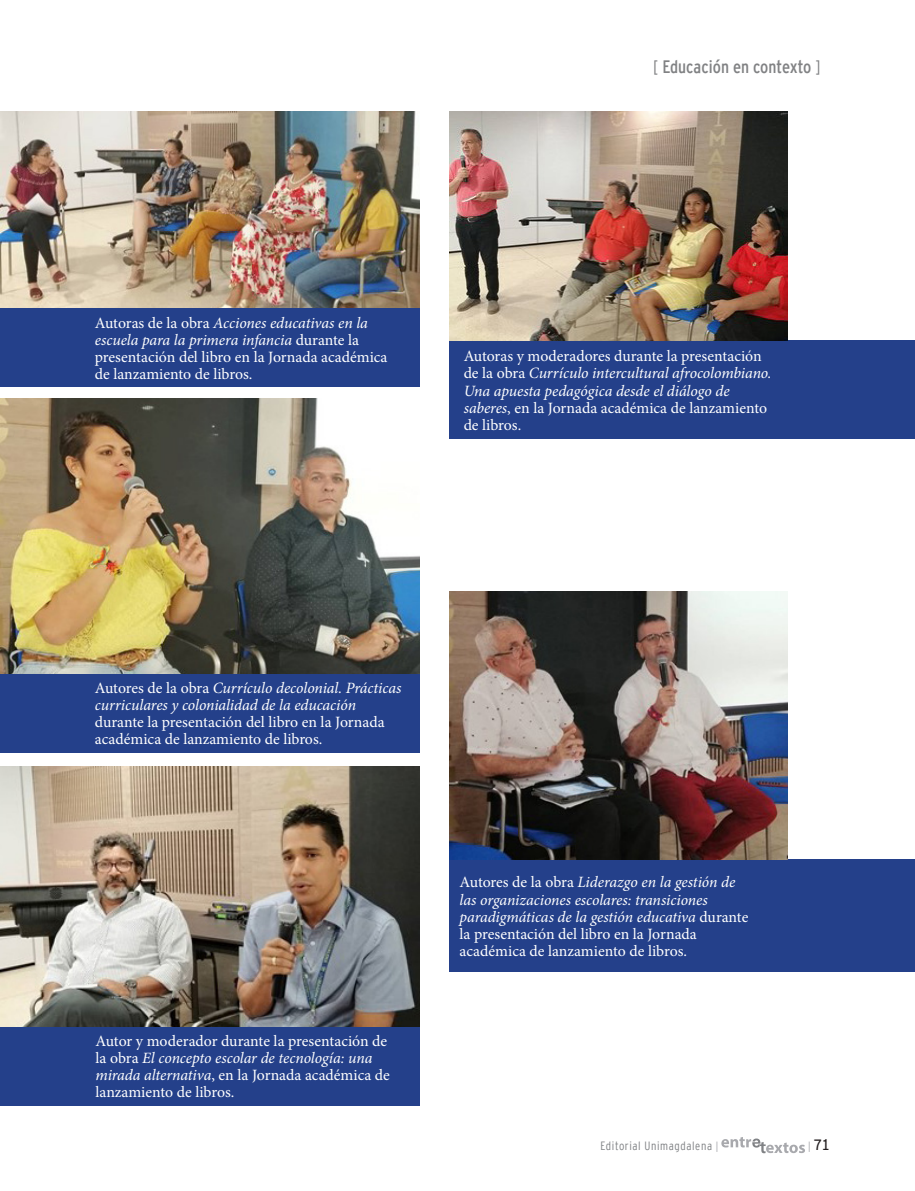
<style>
.page{position:relative;width:915px;height:1191px;background:#fff}
.page>*{position:absolute;margin:0;border:0;box-sizing:border-box;transform-origin:0 0}
.t1{font:18px "Interstate Cond Mono";color:#818284}
.C__de_texto_Principa{font:15.75px/17.1px "Minion Pro";color:#fff}
.C__de_texto_Principa-2{font:italic 15.75px/17.1px "Minion Pro";letter-spacing:-.005em;color:#fff}
.t2{font:15px "Interstate Cond Mono";color:#242021}
.t3{font:300 condensed 12px "Interstate";letter-spacing:.05em;color:#808285}
.s1{font-family:"Interstate";font-weight:300;font-stretch:condensed}
.s2{font-style:italic}
.s3{font-style:normal}
.s4{font-family:"Interstate Mono Lgt";font-weight:400;font-stretch:normal;font-size:10.5px;color:#a8a9ad}
.s5{font-family:"Interstate Mono Lgt";font-size:10.5px;color:#a8a9ad}
</style>
<div class="page">
<div style="left:449px;top:340px;width:465px;height:98px;background:#24408a"></div>
<div style="left:0;top:1026px;width:419px;height:79px;background:#24408a"></div>
<div style="left:0;top:308px;width:419px;height:79px;background:#24408a"></div>
<img style="left:0;top:112px;width:419px;height:196px">
<div style="left:449px;top:859px;width:465px;height:113px;background:#24408a"></div>
<img style="left:449px;top:591px;width:338px;height:268px">
<img style="left:449px;top:112px;width:338px;height:228px">
<div style="left:0;top:673px;width:419px;height:79px;background:#24408a"></div>
<img style="left:0;top:399px;width:419px;height:274px">
<img style="left:0;top:767px;width:419px;height:259px">
<svg style="left:721px;top:1137px;width:83px;height:16px"></svg>
<p class="t1" style="left:653px;top:57px;width:169px"><span class="s1">[</span> Educación en contexto <span class="s1">]</span></p>
<p class="C__de_texto_Principa" style="left:95px;top:314px;width:294px">Autoras de la obra <span class="s2">Acciones educativas en la escuela para la primera infancia</span> durante la presentación del libro en la Jornada académica de lanzamiento de libros.</p>
<p class="C__de_texto_Principa" style="left:463px;top:347px;width:309px">Autoras y moderadores durante la presentación de la obra <span class="s2">Currículo intercultural afrocolombiano.<br>Una apuesta pedagógica desde el diálogo de saberes</span>, en la Jornada académica de lanzamiento de libros.</p>
<p class="C__de_texto_Principa" style="left:95px;top:679px;width:308px">Autores de la obra <span class="s2">Currículo decolonial. Prácticas curriculares y colonialidad de la educación </span>durante la presentación del libro en la Jornada académica de lanzamiento de libros.</p>
<p class="C__de_texto_Principa" style="left:95px;top:1032px;width:296px">Autor y moderador durante la presentación de la obra <span class="s2">El concepto escolar de tecnología: una mirada alternativa</span>, en la Jornada académica de lanzamiento de libros.</p>
<p class="C__de_texto_Principa-2" style="left:459px;top:873px;width:290px"><span class="s3">Autores de la obra</span> Liderazgo en la gestión de las organizaciones escolares: transiciones paradigmáticas de la gestión educativa <span class="s3">durante la presentación del libro en la Jornada académica de lanzamiento de libros.</span></p>
<p class="t3" style="left:600px;top:1139px;width:120px">Editorial Unimagdalena <span class="s4">|</span></p>
<p class="t2" style="left:807px;top:1136px;width:24px"><span class="s5">|</span> 71</p>
</div>
